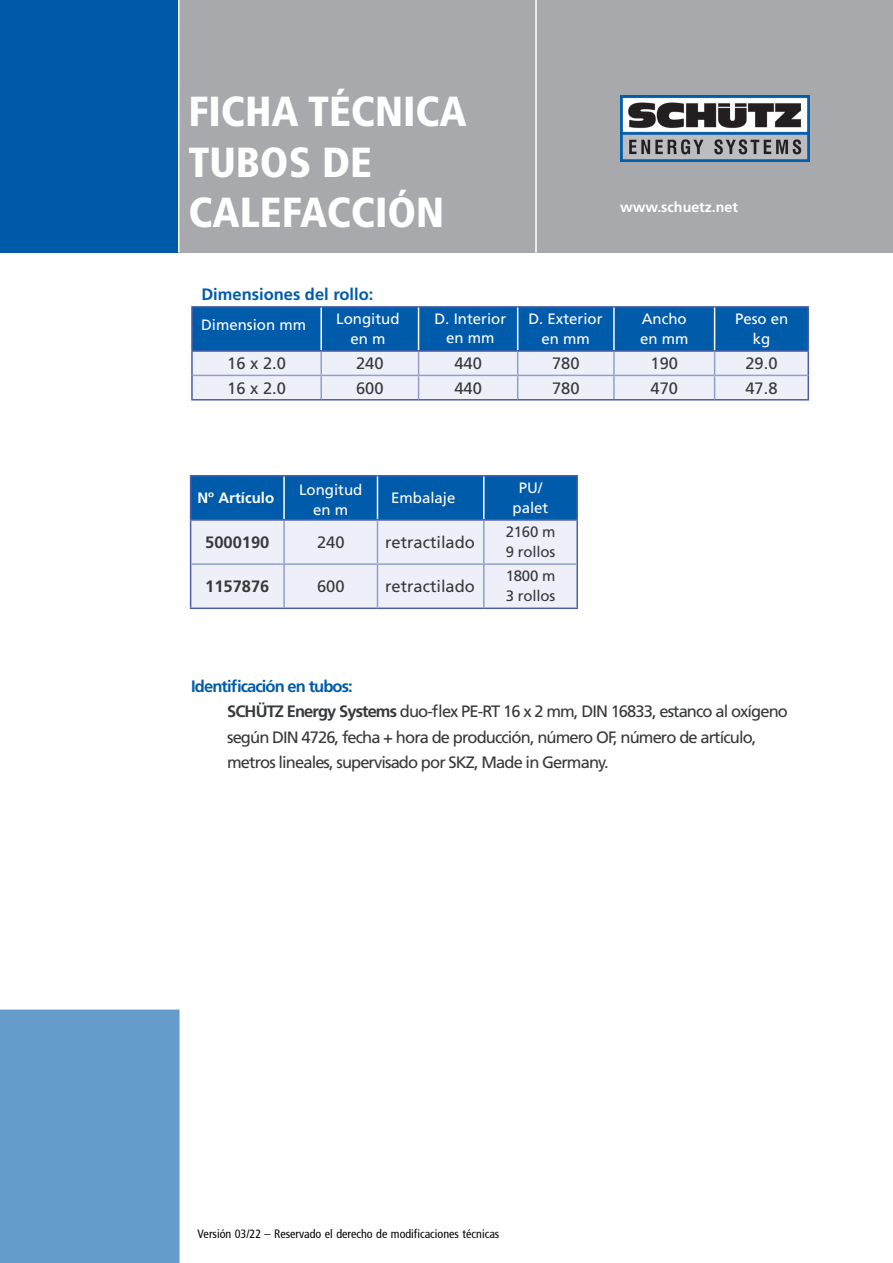
<style>
.page{position:relative;width:893px;height:1263px;background:#fff}
.page>*{position:absolute;margin:0;border:0;box-sizing:border-box;transform-origin:0 0}
.t1{font:900 condensed 42px/50.4px "Frutiger LT Std";color:#fff}
.t2{font:16.5px/25.5px "Frutiger LT Std";letter-spacing:-.055em;color:#37393b}
.t3{font:16.5px "Frutiger LT Std";color:#37393b}
.t4{font:700 16.5px "Frutiger LT Std";color:#005baa}
.t5{font:700 16.5px "Frutiger LT Std";color:#37393b}
.t6{font:15px/19.8px "Frutiger LT Std";color:#fff;text-align:center}
.t7{font:15px/19.8px "Frutiger LT Std";letter-spacing:-.015em;color:#37393b}
.t8{font:700 15px "Frutiger LT Std";color:#fff}
.t9{font:700 14.25px "Frutiger LT Std";color:#fff}
.t10{font:condensed 12px "Frutiger";color:#000}
.s1{font-weight:700;color:#005baa}
.s2{font-weight:700}
</style>
<div class="page">
<div style="left:179px;top:0;width:178px;height:252px;background:#a7a9ac"></div>
<div style="left:357px;top:0;width:179px;height:252px;background:#a7a9ac"></div>
<div style="left:536px;top:0;width:179px;height:252px;background:#a7a9ac"></div>
<div style="left:715px;top:0;width:178px;height:252px;background:#a7a9ac"></div>
<div style="left:0;top:0;width:179px;height:252px;background:#005aaa"></div>
<hr style="left:535px;top:0;width:2px;height:252px;background:#fff">
<hr style="left:178px;top:0;width:2px;height:252px;background:#fff">
<div style="left:0;top:1009px;width:180px;height:254px;background:#669ccc"></div>
<img style="left:620px;top:96px;width:189px;height:66px">
<svg style="left:191px;top:476px;width:385px;height:131px;background:#9dbddd"></svg>
<hr style="left:190px;top:475px;width:94px;height:1px;background:#4c5ea4">
<hr style="left:190px;top:476px;width:1px;height:43px;background:#4c5ea4">
<hr style="left:284px;top:475px;width:93px;height:1px;background:#4c5ea4">
<hr style="left:377px;top:475px;width:107px;height:1px;background:#4c5ea4">
<hr style="left:484px;top:475px;width:94px;height:1px;background:#4c5ea4">
<hr style="left:576px;top:476px;width:2px;height:43px;background:#4c5ea4">
<hr style="left:190px;top:521px;width:1px;height:43px;background:#4c5ea4">
<hr style="left:576px;top:521px;width:2px;height:43px;background:#4c5ea4">
<hr style="left:190px;top:564px;width:1px;height:43px;background:#4c5ea4">
<hr style="left:576px;top:564px;width:2px;height:43px;background:#4c5ea4">
<hr style="left:190px;top:607px;width:94px;height:2px;background:#4c5ea4">
<hr style="left:284px;top:607px;width:93px;height:2px;background:#4c5ea4">
<hr style="left:377px;top:607px;width:107px;height:2px;background:#4c5ea4">
<hr style="left:484px;top:607px;width:94px;height:2px;background:#4c5ea4">
<hr style="left:283px;top:521px;width:2px;height:42px;background:#919dd0">
<hr style="left:377px;top:521px;width:1px;height:42px;background:#919dd0">
<hr style="left:483px;top:521px;width:2px;height:42px;background:#919dd0">
<hr style="left:191px;top:563px;width:93px;height:2px;background:#919dd0">
<hr style="left:284px;top:563px;width:93px;height:2px;background:#919dd0">
<hr style="left:283px;top:565px;width:2px;height:42px;background:#919dd0">
<hr style="left:377px;top:563px;width:107px;height:2px;background:#919dd0">
<hr style="left:377px;top:565px;width:1px;height:42px;background:#919dd0">
<hr style="left:484px;top:563px;width:92px;height:2px;background:#919dd0">
<hr style="left:483px;top:565px;width:2px;height:42px;background:#919dd0">
<hr style="left:283px;top:476px;width:2px;height:43px;background:#fff">
<hr style="left:377px;top:476px;width:1px;height:43px;background:#fff">
<hr style="left:483px;top:476px;width:2px;height:43px;background:#fff">
<hr style="left:190px;top:519px;width:94px;height:2px;background:#4c5ea4">
<hr style="left:284px;top:519px;width:93px;height:2px;background:#4c5ea4">
<hr style="left:377px;top:519px;width:107px;height:2px;background:#4c5ea4">
<hr style="left:484px;top:519px;width:94px;height:2px;background:#4c5ea4">
<hr style="left:191px;top:306px;width:130px;height:2px;background:#4c5ea4">
<hr style="left:321px;top:306px;width:98px;height:2px;background:#4c5ea4">
<hr style="left:419px;top:306px;width:99px;height:2px;background:#4c5ea4">
<hr style="left:518px;top:306px;width:96px;height:2px;background:#4c5ea4">
<hr style="left:614px;top:306px;width:101px;height:2px;background:#4c5ea4">
<hr style="left:715px;top:306px;width:94px;height:2px;background:#4c5ea4">
<hr style="left:807px;top:308px;width:2px;height:42px;background:#4c5ea4">
<hr style="left:807px;top:352px;width:2px;height:23px;background:#4c5ea4">
<hr style="left:807px;top:375px;width:2px;height:24px;background:#4c5ea4">
<hr style="left:715px;top:399px;width:94px;height:1px;background:#4c5ea4">
<svg style="left:192px;top:307px;width:616px;height:93px;background:#7ba6d2"></svg>
<hr style="left:191px;top:308px;width:2px;height:42px;background:#4c5ea4">
<hr style="left:191px;top:352px;width:2px;height:23px;background:#4c5ea4">
<hr style="left:191px;top:375px;width:2px;height:24px;background:#4c5ea4">
<hr style="left:191px;top:399px;width:130px;height:1px;background:#4c5ea4">
<hr style="left:320px;top:308px;width:2px;height:42px;background:#fff">
<hr style="left:418px;top:308px;width:1px;height:42px;background:#fff">
<hr style="left:517px;top:308px;width:1px;height:42px;background:#fff">
<hr style="left:613px;top:308px;width:2px;height:42px;background:#fff">
<hr style="left:714px;top:308px;width:1px;height:42px;background:#fff">
<hr style="left:191px;top:350px;width:130px;height:2px;background:#4c5ea4">
<hr style="left:321px;top:350px;width:98px;height:2px;background:#4c5ea4">
<hr style="left:419px;top:350px;width:99px;height:2px;background:#4c5ea4">
<hr style="left:518px;top:350px;width:96px;height:2px;background:#4c5ea4">
<hr style="left:614px;top:350px;width:101px;height:2px;background:#4c5ea4">
<hr style="left:715px;top:350px;width:94px;height:2px;background:#4c5ea4">
<p class="t1" style="left:188px;top:87px;width:280px">FICHA TÉCNICA<br>TUBOS DE<br>CALEFACCIÓN</p>
<p class="t9" style="left:620px;top:199px;width:119px">www.schuetz.net</p>
<p class="t4" style="left:201px;top:285px;width:174px">Dimensiones del rollo:</p>
<p class="t6" style="left:201px;top:315px;width:107px">Dimension mm</p>
<p class="t6" style="left:434px;top:309px;width:73px">D. Interior en mm</p>
<p class="t6" style="left:528px;top:309px;width:76px">D. Exterior en mm</p>
<p class="t6" style="left:640px;top:309px;width:50px;text-align:left">Ancho en mm</p>
<p class="t6" style="left:735px;top:309px;width:55px">Peso en kg</p>
<p class="t2" style="left:227px;top:351px;width:60px">16 x 2.0</p>
<p class="t2" style="left:356px;top:351px;width:29px">240</p>
<p class="t2" style="left:454px;top:351px;width:29px">440</p>
<p class="t2" style="left:552px;top:351px;width:29px">780</p>
<p class="t2" style="left:650px;top:351px;width:29px">190</p>
<p class="t2" style="left:745px;top:351px;width:34px">29.0</p>
<p class="t2" style="left:227px;top:375px;width:60px">16 x 2.0</p>
<p class="t2" style="left:356px;top:375px;width:29px">600</p>
<p class="t2" style="left:454px;top:375px;width:29px">440</p>
<p class="t2" style="left:552px;top:375px;width:29px">780</p>
<p class="t2" style="left:650px;top:375px;width:29px">470</p>
<p class="t2" style="left:745px;top:375px;width:34px">47.8</p>
<p class="t6" style="left:336px;top:309px;width:65px">Longitud en m</p>
<p class="t8" style="left:197px;top:489px;width:78px">Nº Artículo</p>
<p class="t6" style="left:299px;top:480px;width:65px">Longitud en m</p>
<p class="t6" style="left:391px;top:488px;width:66px">Embalaje</p>
<p class="t6" style="left:513px;top:478px;width:37px">PU/ palet</p>
<p class="t7" style="left:506px;top:522px;width:51px">2160 m<br>9 rollos</p>
<p class="t5" style="left:205px;top:533px;width:66px">5000190</p>
<p class="t2" style="left:317px;top:530px;width:29px">240</p>
<p class="t3" style="left:385px;top:533px;width:91px">retractilado</p>
<p class="t3" style="left:385px;top:577px;width:91px">retractilado</p>
<p class="t5" style="left:205px;top:577px;width:66px">1157876</p>
<p class="t2" style="left:317px;top:574px;width:29px">600</p>
<p class="t7" style="left:506px;top:566px;width:51px">1800 m<br>3 rollos</p>
<p class="t2" style="left:227px;top:673px;width:562px;text-indent:-36px"><span class="s1">Identificación en tubos:<br></span><span class="s2">SCHÜTZ Energy Systems</span> duo-flex PE-RT 16 x 2 mm, DIN 16833, estanco al oxígeno según DIN 4726, fecha + hora de producción, número OF, número de artículo, metros lineales, supervisado por SKZ, Made in Germany.</p>
<p class="t10" style="left:198px;top:1227px;width:303px">Versión 03/22 – Reservado el derecho de modificaciones técnicas</p>
</div>
